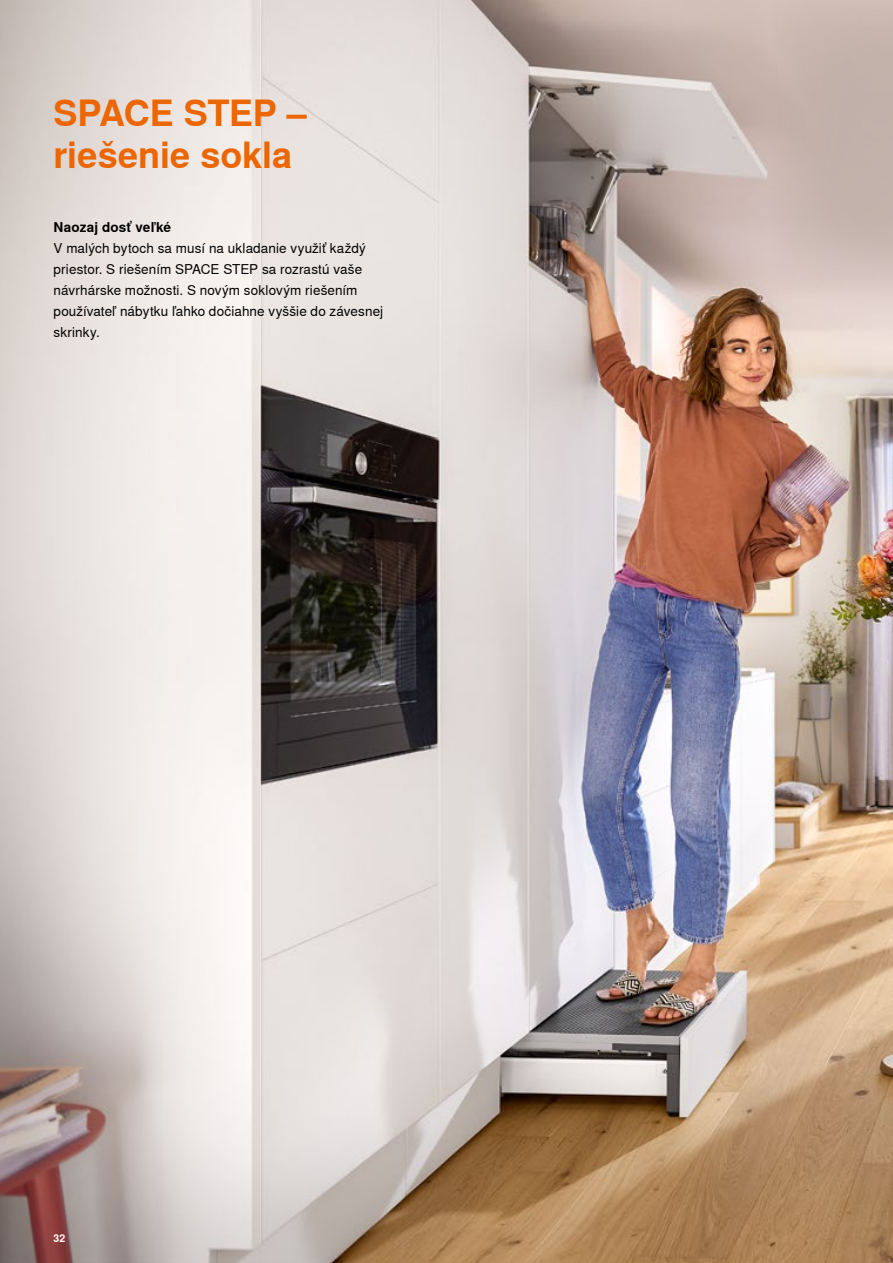
<style>
.page{position:relative;width:893px;height:1263px;background:#fff}
.page>*{position:absolute;margin:0;border:0;box-sizing:border-box;transform-origin:0 0}
._36_Head_A4_White_Bold{font:700 36px/42.2px "Nimbus Sans Global";letter-spacing:-.005em;color:#ec6602}
._09_Copy_White_Regular{font:13.5px/21px "Nimbus Sans Global";letter-spacing:.01em;color:#000}
._09_Copy_Orange_Bold{font:700 13.5px "Nimbus Sans Global";letter-spacing:.01em;color:#000}
._07_Pagenumber_Black_Bold_Left{font:700 10.5px "Nimbus Sans Global";color:#fff}
</style>
<div class="page">
<img style="left:0;top:0;width:893px;height:1263px">
<svg style="left:771px;top:0;width:122px;height:295px;background:#c8b7b0"></svg>
<p class="_36_Head_A4_White_Bold" style="left:54px;top:93px;width:255px">SPACE STEP – riešenie sokla</p>
<p class="_09_Copy_Orange_Bold" style="left:54px;top:219px;width:119px">Naozaj dosť veľké</p>
<p class="_09_Copy_White_Regular" style="left:54px;top:237px;width:331px">V malých bytoch sa musí na ukladanie využiť každý priestor. S riešením SPACE STEP sa rozrastú vaše návrhárske možnosti. S novým soklovým riešením používateľ nábytku ľahko dočiahne vyššie do závesnej skrinky.</p>
<p class="_07_Pagenumber_Black_Bold_Left" style="left:54px;top:1232px;width:13px">32</p>
</div>
